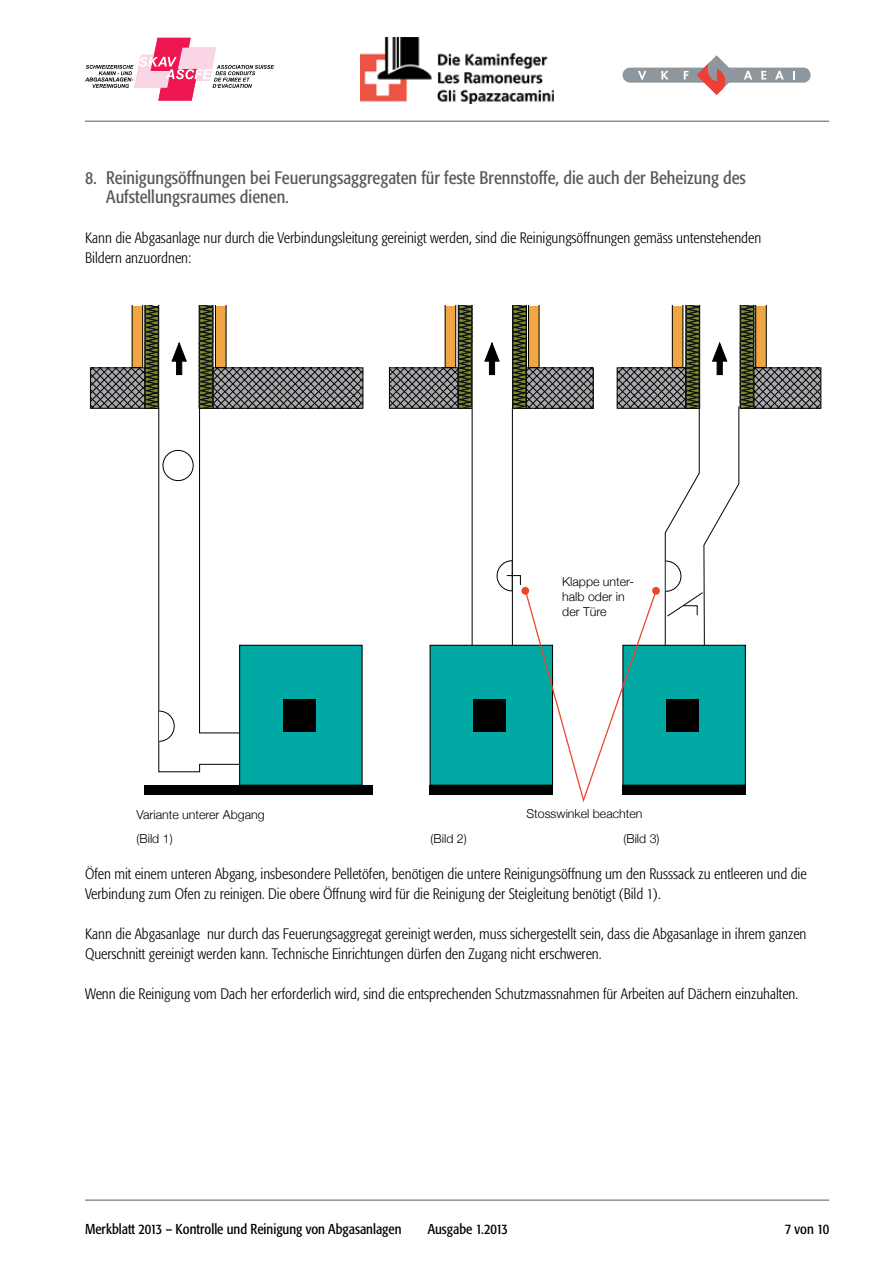
<style>
.page{position:relative;width:893px;height:1263px;background:#fff}
.page>*{position:absolute;margin:0;border:0;box-sizing:border-box;transform-origin:0 0}
.t1{font:500 18.15px "Helvetica Neue";color:#000}
.t2{font:condensed 18px/19.8px "Formata";color:#58595b}
.t3{font:300 condensed 15px/20px "Formata";color:#000}
.t4{font:condensed 14.25px "Formata";color:#000}
.t5{font:300 12.3px/14.9px "Helvetica Neue";color:#000}
</style>
<div class="page">
<hr style="left:85px;top:121px;width:744px;height:1px;background:#58595b">
<div style="left:622px;top:68px;width:189px;height:15px;background:#8e979d;border-radius:7px"></div>
<svg style="left:697px;top:55px;width:39px;height:40px"></svg>
<svg style="left:638px;top:71px;width:8px;height:9px"></svg>
<svg style="left:661px;top:71px;width:8px;height:9px"></svg>
<svg style="left:684px;top:71px;width:4px;height:9px"></svg>
<svg style="left:744px;top:71px;width:8px;height:9px"></svg>
<svg style="left:761px;top:71px;width:5px;height:9px"></svg>
<svg style="left:775px;top:71px;width:9px;height:9px"></svg>
<svg style="left:793px;top:71px;width:2px;height:9px"></svg>
<img style="left:360px;top:37px;width:193px;height:66px">
<svg style="left:85px;top:38px;width:189px;height:63px"></svg>
<hr style="left:85px;top:1200px;width:744px;height:1px;background:#58595b">
<hr style="left:472px;top:408px;width:1px;height:247px;background:#000">
<hr style="left:512px;top:408px;width:1px;height:247px;background:#000">
<div style="left:90px;top:367px;width:56px;height:42px;border:1px solid #000"></div>
<div style="left:213px;top:367px;width:150px;height:42px;border:1px solid #000"></div>
<svg style="left:90px;top:368px;width:42px;height:40px;background:#6b6d6e"></svg>
<svg style="left:259px;top:368px;width:104px;height:40px;background:#6d6e70"></svg>
<div style="left:240px;top:645px;width:122px;height:140px;background:#00a9a3"></div>
<div style="left:239px;top:645px;width:124px;height:141px;border:1px solid #000"></div>
<div style="left:283px;top:699px;width:32px;height:32px;background:#000"></div>
<div style="left:430px;top:645px;width:123px;height:140px;background:#00a9a3"></div>
<div style="left:474px;top:699px;width:32px;height:32px;background:#000"></div>
<div style="left:623px;top:645px;width:122px;height:140px;background:#00a9a3"></div>
<div style="left:666px;top:699px;width:33px;height:32px;background:#000"></div>
<div style="left:389px;top:367px;width:70px;height:42px;border:1px solid #000"></div>
<div style="left:525px;top:367px;width:69px;height:42px;border:1px solid #000"></div>
<svg style="left:389px;top:368px;width:56px;height:40px;background:#6c6d6f"></svg>
<svg style="left:540px;top:368px;width:53px;height:40px;background:#6d6e70"></svg>
<svg style="left:484px;top:342px;width:16px;height:33px"></svg>
<div style="left:617px;top:367px;width:69px;height:42px;border:1px solid #000"></div>
<div style="left:753px;top:367px;width:68px;height:42px;border:1px solid #000"></div>
<svg style="left:617px;top:368px;width:47px;height:40px;background:#6c6d6f"></svg>
<svg style="left:767px;top:368px;width:54px;height:40px;background:#6c6d6f"></svg>
<div style="left:429px;top:785px;width:124px;height:9px;background:#000"></div>
<div style="left:144px;top:785px;width:229px;height:9px;background:#000"></div>
<div style="left:623px;top:785px;width:123px;height:9px;background:#000"></div>
<div style="left:651px;top:586px;width:10px;height:10px;border:1px solid #fff;border-radius:50%"></div>
<svg style="left:496px;top:560px;width:162px;height:242px"></svg>
<svg style="left:132px;top:306px;width:127px;height:467px"></svg>
<svg style="left:445px;top:306px;width:27px;height:103px;background:#6e623b"></svg>
<svg style="left:512px;top:306px;width:28px;height:103px;background:#6a5f39"></svg>
<svg style="left:664px;top:306px;width:103px;height:354px"></svg>
<hr style="left:512px;top:561px;width:1px;height:30px;background:#000">
<p class="t2" style="left:106px;top:167px;width:641px;text-indent:-21px">8. Reinigungsöffnungen bei Feuerungsaggregaten für feste Brennstoffe, die auch der Beheizung des<br>Aufstellungsraumes dienen.</p>
<p class="t3" style="left:85px;top:228px;width:678px">Kann die Abgasanlage nur durch die Verbindungsleitung gereinigt werden, sind die Reinigungsöffnungen gemäss untenstehenden<br>Bildern anzuordnen:</p>
<p class="t1" style="left:140px;top:224px;width:379px">8. Reinigungsöffnungen bei Feueraggregaten</p>
<p class="t5" style="left:137px;top:807px;width:130px">Variante unterer Abgang</p>
<p class="t5" style="left:137px;top:831px;width:38px">(Bild 1)</p>
<p class="t5" style="left:562px;top:574px;width:73px">Klappe unter&shy;halb oder in der Türe</p>
<p class="t5" style="left:526px;top:806px;width:118px">Stosswinkel beachten</p>
<p class="t5" style="left:431px;top:831px;width:38px">(Bild 2)</p>
<p class="t5" style="left:623px;top:831px;width:38px">(Bild 3)</p>
<p class="t3" style="left:85px;top:864px;width:723px">Öfen mit einem unteren Abgang, insbesondere Pelletöfen, benötigen die untere Reinigungsöffnung um den Russsack zu entleeren und die<br>Verbindung zum Ofen zu reinigen. Die obere Öffnung wird für die Reinigung der Steigleitung benötigt (Bild 1).</p>
<p class="t3" style="left:85px;top:924px;width:723px">Kann die Abgasanlage nur durch das Feuerungsaggregat gereinigt werden, muss sichergestellt sein, dass die Abgasanlage in ihrem ganzen<br>Querschnitt gereinigt werden kann. Technische Einrichtungen dürfen den Zugang nicht erschweren.</p>
<p class="t3" style="left:85px;top:983px;width:715px">Wenn die Reinigung vom Dach her erforderlich wird, sind die entsprechenden Schutzmassnahmen für Arbeiten auf Dächern einzuhalten.</p>
<p class="t4" style="left:85px;top:1220px;width:318px">Merkblatt 2013 – Kontrolle und Reinigung von Abgasanlagen</p>
<p class="t4" style="left:428px;top:1220px;width:82px">Ausgabe 1.2013</p>
<p class="t4" style="left:785px;top:1220px;width:46px">7 von 10</p>
</div>
